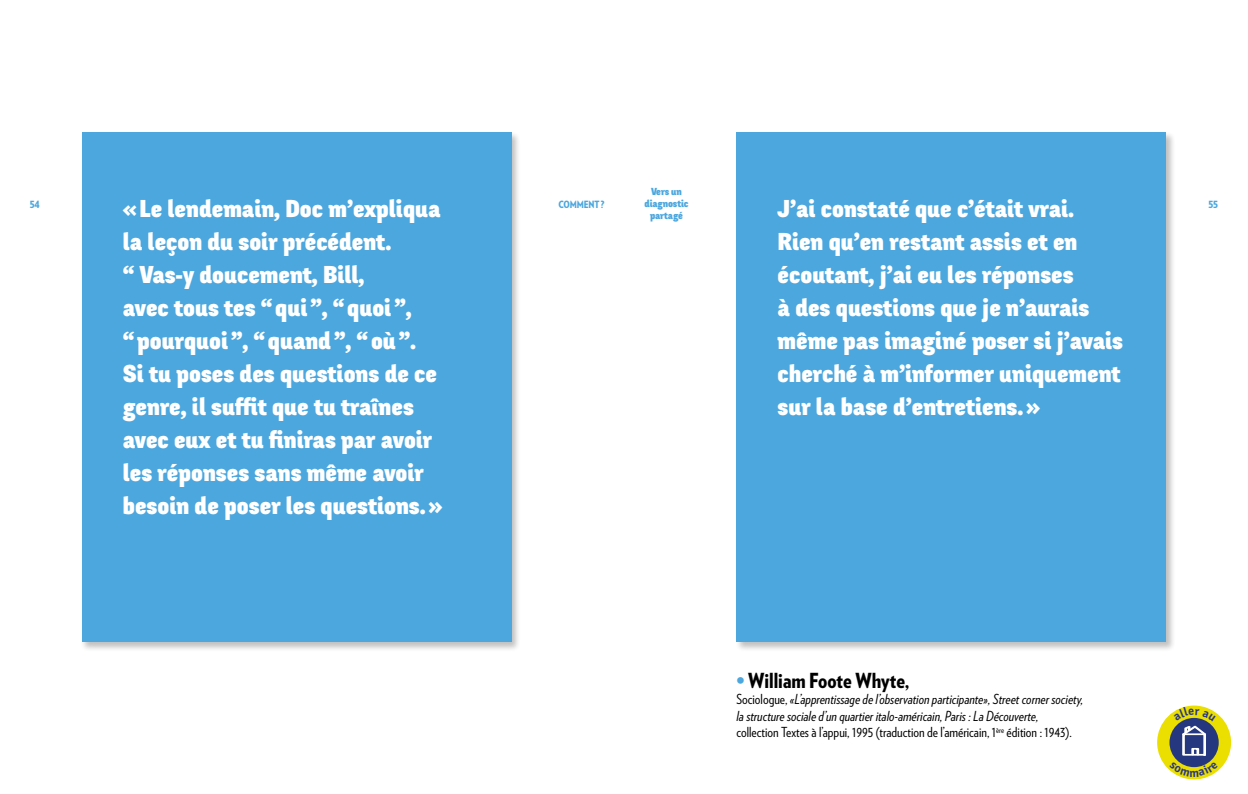
<style>
.page{position:relative;width:1248px;height:794px;background:#fff}
.page>*{position:absolute;margin:0;border:0;box-sizing:border-box;transform-origin:0 0}
.t1{font:900 24px/33px "Fengardo Neue";color:#fff}
.t2{font:900 20.7px "Verlag Condensed";color:#000}
.t3{font:italic 13.8px/16.6px "Verlag Condensed";color:#000}
.t4{font:900 10px "Fengardo Neue";letter-spacing:-.01em;color:#4ca7de}
.t5{font:900 10px "Verlag Condensed";letter-spacing:-.01em;color:#4ca7de}
.s1{color:#4ca7de}
.s2{font-style:normal}
</style>
<div class="page">
<div style="left:80px;top:131px;width:441px;height:521px;background:#000;opacity:.25"></div>
<div style="left:82px;top:132px;width:429px;height:510px;background:#4ca7de"></div>
<div style="left:734px;top:131px;width:441px;height:521px;background:#000;opacity:.25"></div>
<div style="left:736px;top:132px;width:430px;height:510px;background:#4ca7de"></div>
<div style="left:1156px;top:705px;width:74px;height:74px;background:#eadf00;border-radius:50%"></div>
<div style="left:1169px;top:718px;width:49px;height:49px;background:#25377f;border-radius:50%"></div>
<svg style="left:1173px;top:707px;width:42px;height:48px"></svg>
<svg style="left:1169px;top:761px;width:49px;height:15px"></svg>
<p class="t4" style="left:651px;top:186px;width:32px">Vers un</p>
<p class="t4" style="left:644px;top:198px;width:46px">diagnostic</p>
<p class="t4" style="left:650px;top:210px;width:35px">partagé</p>
<p class="t1" style="left:123px;top:193px;width:321px">«Le lendemain, Doc m’expliqua la leçon du soir précédent.<br>“ Vas-y doucement, Bill,<br>avec tous tes “qui ”, “quoi ”, “pourquoi ”, “quand”, “ où”.<br>Si tu poses des questions de ce genre, il suffit que tu traînes avec eux et tu finiras par avoir les réponses sans même avoir besoin de poser les questions.»</p>
<p class="t1" style="left:777px;top:193px;width:347px">J’ai constaté que c’était vrai.<br>Rien qu’en restant assis et en écoutant, j’ai eu les réponses<br>à des questions que je n’aurais même pas imaginé poser si j’avais cherché à m’informer uniquement sur la base d’entretiens.»</p>
<p class="t5" style="left:558px;top:196px;width:48px">COMMENT ?</p>
<p class="t5" style="left:30px;top:196px;width:12px">54</p>
<p class="t5" style="left:1208px;top:196px;width:11px">55</p>
<p class="t2" style="left:736px;top:664px;width:174px"><span class="s1">•</span> William Foote Whyte,</p>
<p class="t3" style="left:736px;top:690px;width:348px"><span class="s2">Sociologue,</span> «L’apprentissage de l’observation participante», Street corner society, la structure sociale d’un quartier italo-américain, Paris : La Découverte, <span class="s2">collection Textes à l’appui, 1995 (traduction de l’américain, 1</span><sup>ère</sup> <span class="s2">édition : 1943).</span></p>
</div>
